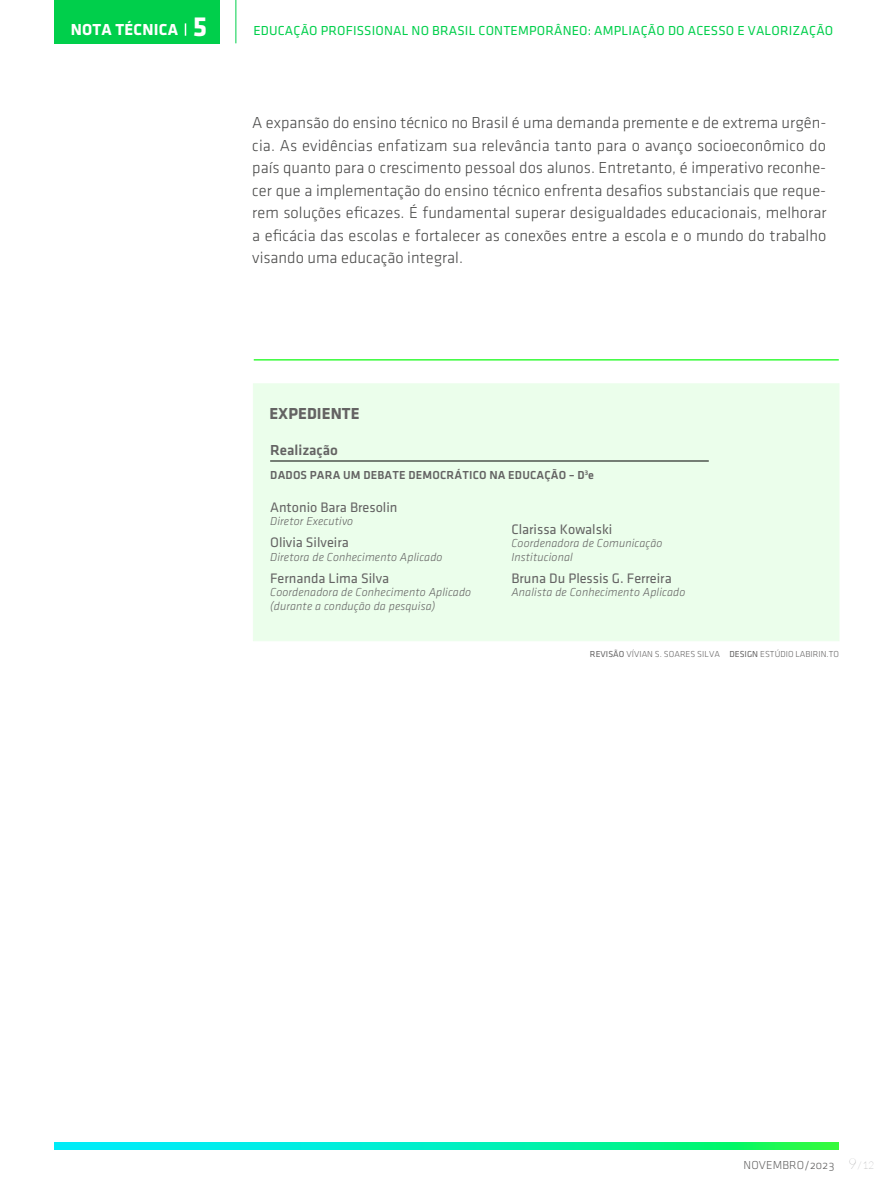
<style>
.page{position:relative;width:893px;height:1191px;background:#fff}
.page>*{position:absolute;margin:0;border:0;box-sizing:border-box;transform-origin:0 0}
.t1{font:300 16.5px/22.5px "Klavika";color:#4a4a49;text-align:justify}
.t2{font:700 16.5px "Klavika";letter-spacing:.015em;color:#fff}
.t3{font:700 16.5px "Klavika";letter-spacing:.005em;color:#646363}
.t4{font:500 15px "Klavika";color:#646363}
.t5{font:14.25px "Klavika";color:#646363}
.t6{font:13.5px "Klavika";letter-spacing:.015em;color:#00cf4b}
.t7{font:italic 300 12px/13.5px "Klavika";letter-spacing:.01em;color:#646363}
.t8{font:500 12px "Klavika";letter-spacing:.015em;color:#646363}
.t9{font:12px "Klavika Light OSTF";letter-spacing:.015em;color:#646363}
.t10{font:9px "Klavika Light OSTF";letter-spacing:.005em;color:#646363}
.s1{font-size:28.65px}
.s2{font-family:"Klavika"}
.s3{font-family:"Lato";font-weight:100;font-size:15px;color:#777779}
.s4{font-family:"Lato";font-weight:100;font-size:10.5px;color:#777779}
</style>
<div class="page">
<hr style="left:235px;top:0;width:1px;height:43px;background:#00cf4b">
<div style="left:54px;top:0;width:165px;height:43px;background:#00cf4b"></div>
<svg style="left:185px;top:23px;width:1px;height:13px"></svg>
<svg style="left:54px;top:1142px;width:785px;height:7px;background:#04f0b4"></svg>
<div style="left:253px;top:383px;width:586px;height:258px;background:#ebfeeb"></div>
<hr style="left:254px;top:359px;width:585px;height:1px;background:#38fb39">
<hr style="left:270px;top:461px;width:439px;height:1px;background:#000">
<p class="t2" style="left:71px;top:21px;width:138px">NOTA TÉCNICA <span class="s1">5</span></p>
<p class="t6" style="left:253px;top:24px;width:581px">EDUCAÇÃO PROFISSIONAL NO BRASIL CONTEMPORÂNEO: AMPLIAÇÃO DO ACESSO E VALORIZAÇÃO</p>
<p class="t1" style="left:252px;top:112px;width:576px">A expansão do ensino técnico no Brasil é uma demanda premente e de extrema urgên&shy;cia. As evidências enfatizam sua relevância tanto para o avanço socioeconômico do país quanto para o crescimento pessoal dos alunos. Entretanto, é imperativo reconhe&shy;cer que a implementação do ensino técnico enfrenta desafios substanciais que reque&shy;rem soluções eficazes. É fundamental superar desigualdades educacionais, melhorar a eficácia das escolas e fortalecer as conexões entre a escola e o mundo do trabalho visando uma educação integral.</p>
<p class="t3" style="left:269px;top:404px;width:92px">EXPEDIENTE</p>
<p class="t4" style="left:270px;top:442px;width:69px">Realização</p>
<p class="t8" style="left:270px;top:469px;width:325px">DADOS PARA UM DEBATE DEMOCRÁTICO NA EDUCAÇÃO – D<sup>3</sup>e</p>
<p class="t5" style="left:270px;top:499px;width:129px">Antonio Bara Bresolin</p>
<p class="t7" style="left:270px;top:514px;width:85px">Diretor Executivo</p>
<p class="t5" style="left:270px;top:535px;width:80px">Olivia Silveira</p>
<p class="t7" style="left:270px;top:550px;width:174px">Diretora de Conhecimento Aplicado</p>
<p class="t5" style="left:270px;top:570px;width:120px">Fernanda Lima Silva</p>
<p class="t7" style="left:270px;top:585px;width:203px">Coordenadora de Conhecimento Aplicado (durante a condução da pesquisa)</p>
<p class="t5" style="left:511px;top:522px;width:102px">Clarissa Kowalski</p>
<p class="t7" style="left:511px;top:537px;width:153px">Coordenadora de Comunicação<br>Institucional</p>
<p class="t5" style="left:511px;top:571px;width:162px">Bruna Du Plessis G. Ferreira</p>
<p class="t7" style="left:511px;top:586px;width:175px">Analista de Conhecimento Aplicado</p>
<p class="t10" style="left:590px;top:649px;width:250px"><span class="s2">REVISÃO</span> VÍVIAN S. SOARES SILVA <span class="s2">DESIGN</span> ESTÚDIO LABIRIN.TO</p>
<p class="t9" style="left:743px;top:1158px;width:132px">NOVEMBRO/2023 <span class="s3">9</span><span class="s4">/12</span></p>
</div>
